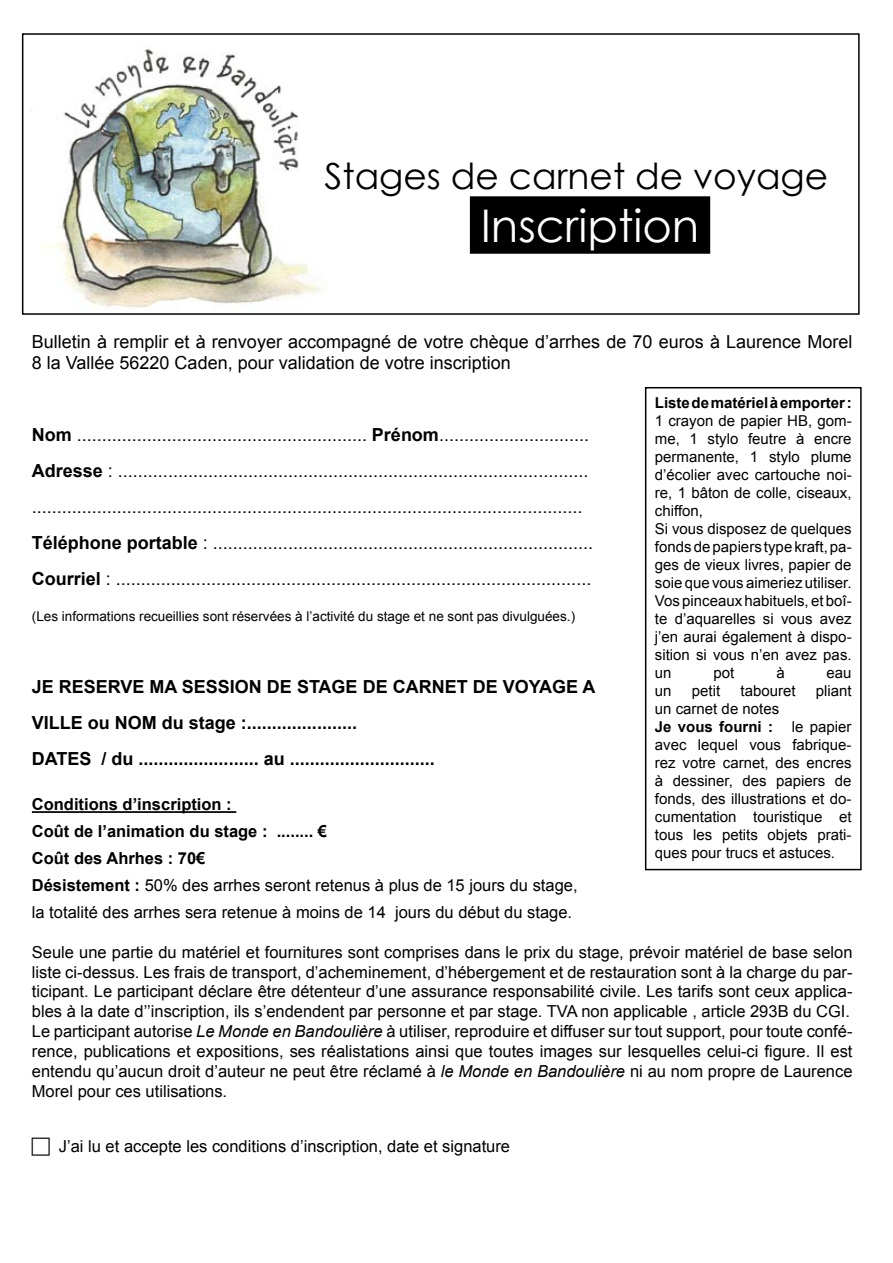
<style>
.page{position:relative;width:893px;height:1263px;background:#fff}
.page>*{position:absolute;margin:0;border:0;box-sizing:border-box;transform-origin:0 0}
.t1{font:45px "Century Gothic";color:#fff}
.t2{font:36px "Century Gothic";color:#000}
.t3{font:18px/36px "Arial";color:#000}
.t4{font:700 18px/36px "Arial";color:#000}
.t5{font:16.5px/19.8px "Arial";color:#000}
.t6{font:15px/18px "Arial";color:#000}
.t7{font:700 15px "Arial";color:#000}
.t8{font:13.5px "Arial";color:#000}
.s1{font-weight:700}
.s2{font-style:italic}
</style>
<div class="page">
<img style="left:40px;top:49px;width:282px;height:259px">
<div style="left:22px;top:33px;width:838px;height:282px;border:2px solid #000"></div>
<div style="left:471px;top:197px;width:238px;height:56px;background:#000"></div>
<div style="left:470px;top:196px;width:240px;height:58px;border:2px solid #000"></div>
<hr style="left:32px;top:811px;width:204px;height:2px;background:#000">
<div style="left:645px;top:387px;width:217px;height:483px;border:2px solid #000"></div>
<h2 class="t2" style="left:325px;top:151px;width:505px">Stages de carnet de voyage</h2>
<h1 class="t1" style="left:481px;top:194px;width:220px">Inscription</h1>
<p class="t3" style="left:32px;top:331px;width:822px;line-height:21.6px">Bulletin à remplir et à renvoyer accompagné de votre chèque d’arrhes de 70 euros à Laurence Morel<br>8 la Vallée 56220 Caden, pour validation de votre inscription</p>
<p class="t7" style="left:655px;top:393px;width:198px">Liste de matériel à emporter :</p>
<p class="t6" style="left:655px;top:412px;width:198px">1 crayon de papier HB, gom&shy;me, 1 stylo feutre à encre permanente, 1 stylo plume d’écolier avec cartouche noi&shy;re, 1 bâton de colle, ciseaux, chiffon,<br>Si vous disposez de quelques fonds de papiers type kraft, pa&shy;ges de vieux livres, papier de soie que vous aimeriez utiliser.<br>Vos pinceaux habituels, et boî&shy;te d’aquarelles si vous avez j’en aurai également à dispo&shy;sition si vous n’en avez pas. un</p>
<p class="t3" style="left:32px;top:417px;width:563px"><span class="s1">Nom</span> .......................................................... <span class="s1">Prénom</span>..............................<br><span class="s1">Adresse</span> : .............................................................................................. ..............................................................................................................<br><span class="s1">Téléphone portable</span> : ............................................................................<br><span class="s1">Courriel</span> : ...............................................................................................</p>
<p class="t8" style="left:32px;top:608px;width:545px">(Les informations recueillies sont réservées à l’activité du stage et ne sont pas divulguées.)</p>
<p class="t6" style="left:714px;top:664px;width:22px">pot</p>
<p class="t6" style="left:776px;top:664px;width:10px">à</p>
<p class="t6" style="left:827px;top:664px;width:27px">eau</p>
<p class="t4" style="left:32px;top:669px;width:565px">JE RESERVE MA SESSION DE STAGE DE CARNET DE VOYAGE A<br>VILLE ou NOM du stage :......................<br>DATES / du ........................ au .............................</p>
<p class="t5" style="left:32px;top:791px;width:547px;line-height:27px"><span class="s1">Conditions d’inscription :<br>Coût de l’animation du stage : ........ €<br>Coût des Ahrhes : 70€<br>Désistement :</span> 50% des arrhes seront retenus à plus de 15 jours du stage, la totalité des arrhes sera retenue à moins de 14 jours du début du stage.</p>
<p class="t5" style="left:32px;top:942px;width:822px">Seule une partie du matériel et fournitures sont comprises dans le prix du stage, prévoir matériel de base selon liste ci-dessus. Les frais de transport, d’acheminement, d’hébergement et de restauration sont à la charge du par&shy;ticipant. Le participant déclare être détenteur d’une assurance responsabilité civile. Les tarifs sont ceux applica&shy;bles à la date d’’inscription, ils s’endendent par personne et par stage. TVA non applicable , article 293B du CGI.<br>Le participant autorise <span class="s2">Le Monde en Bandoulière</span> à utiliser, reproduire et diffuser sur tout support, pour toute confé&shy;rence, publications et expositions, ses réalistations ainsi que toutes images sur lesquelles celui-ci figure. Il est entendu qu’aucun droit d’auteur ne peut être réclamé à <span class="s2">le Monde en Bandoulière</span> ni au nom propre de Laurence Morel pour ces utilisations.</p>
<p class="t6" style="left:655px;top:682px;width:18px">un</p>
<p class="t6" style="left:692px;top:682px;width:30px">petit</p>
<p class="t6" style="left:740px;top:682px;width:57px">tabouret</p>
<p class="t6" style="left:816px;top:682px;width:37px">pliant</p>
<p class="t6" style="left:655px;top:700px;width:126px">un carnet de notes</p>
<p class="t7" style="left:655px;top:717px;width:120px">Je vous fourni :</p>
<p class="t6" style="left:655px;top:718px;width:198px;text-align:justify;text-indent:137px">le papier avec lequel vous fabrique&shy;rez votre carnet, des encres à dessiner, des papiers de fonds, des illustrations et do&shy;cumentation touristique et tous les petits objets prati&shy;ques pour trucs et astuces.</p>
<p class="t5" style="left:59px;top:1137px;width:453px">J’ai lu et accepte les conditions d’inscription, date et signature</p>
</div>
